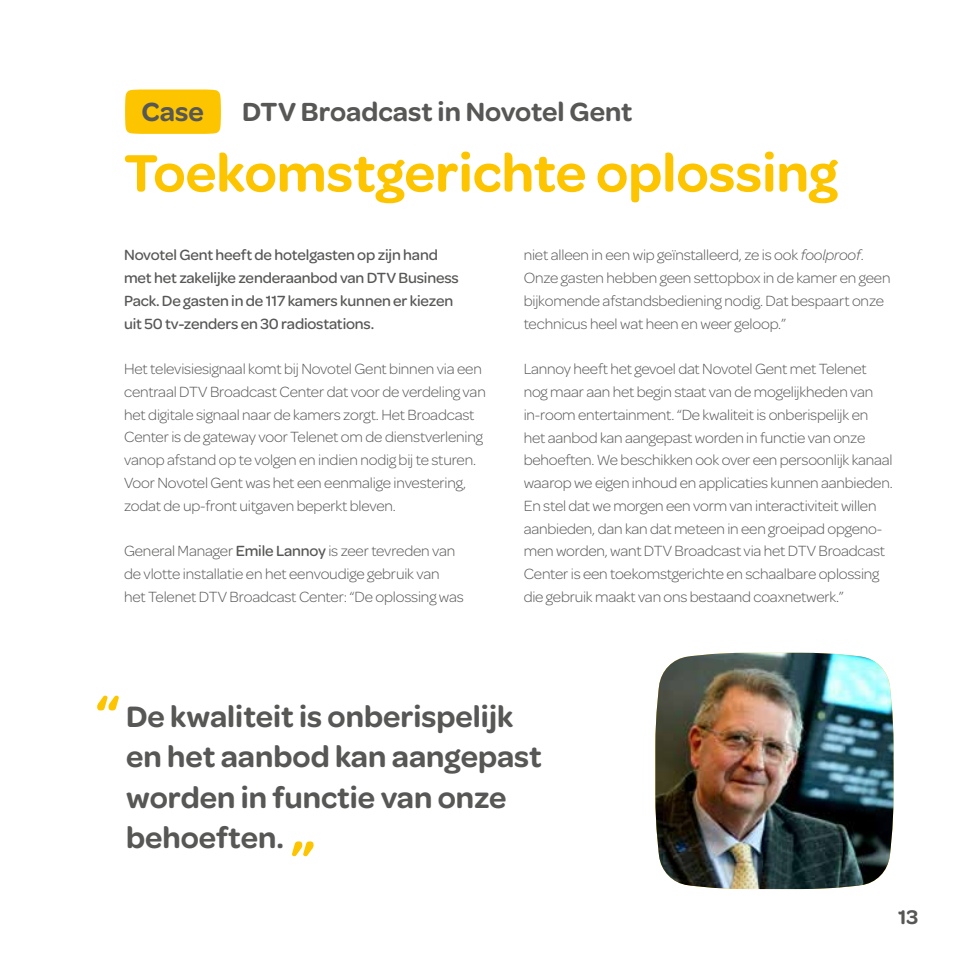
<style>
.page{position:relative;width:968px;height:968px;background:#fff}
.page>*{position:absolute;margin:0;border:0;box-sizing:border-box;transform-origin:0 0}
.t1{font:600 56px "Omnes";color:#fdc500}
.t2{font:600 31.5px/40.2px "Omnes";color:#575756}
.t3{font:600 28px "Omnes";color:#575756}
.t4{font:600 21px "Omnes";color:#575756}
.t5{font:300 15.75px/22.8px "Omnes";letter-spacing:-.01em;color:#575756}
.t6{font:500 15.75px/22.8px "Omnes";letter-spacing:-.01em;color:#575756}
.s1{font-weight:500}
.s2{font-style:italic}
</style>
<div class="page">
<img style="left:655px;top:652px;width:238px;height:236px">
<svg style="left:125px;top:89px;width:96px;height:45px"></svg>
<h3 class="t3" style="left:141px;top:95px;width:64px">Case</h3>
<h3 class="t3" style="left:242px;top:95px;width:392px">DTV Broadcast in Novotel Gent</h3>
<h1 class="t1" style="left:124px;top:141px;width:715px">Toekomstgerichte oplossing</h1>
<p class="t6" style="left:124px;top:244px;width:336px">Novotel Gent heeft de hotelgasten op zijn hand met het zakelijke zenderaanbod van DTV Business Pack. De gasten in de 117 kamers kunnen er kiezen uit 50 tv-zenders en 30 radiostations.</p>
<p class="t5" style="left:124px;top:357px;width:363px">Het televisiesignaal komt bij Novotel Gent binnen via een centraal DTV Broadcast Center dat voor de verdeling van het digitale signaal naar de kamers zorgt. Het Broadcast Center is de gateway voor Telenet om de dienstverlening vanop afstand op te volgen en indien nodig bij te sturen.<br>Voor Novotel Gent was het een eenmalige investering, zodat de up-front uitgaven beperkt bleven.</p>
<p class="t5" style="left:124px;top:539px;width:341px">General Manager <span class="s1">Emile Lannoy</span> is zeer tevreden van de vlotte installatie en het eenvoudige gebruik van het Telenet DTV Broadcast Center: “De oplossing was</p>
<p class="t5" style="left:523px;top:244px;width:368px">niet alleen in een wip geïnstalleerd, ze is ook <span class="s2">foolproof</span>.<br>Onze gasten hebben geen settopbox in de kamer en geen bijkomende afstandsbediening nodig. Dat bespaart onze technicus heel wat heen en weer geloop.”</p>
<p class="t5" style="left:523px;top:357px;width:370px">Lannoy heeft het gevoel dat Novotel Gent met Telenet nog maar aan het begin staat van de mogelijkheden van in-room entertainment. “De kwaliteit is onberispelijk en het aanbod kan aangepast worden in functie van onze behoeften. We beschikken ook over een persoonlijk kanaal waarop we eigen inhoud en applicaties kunnen aanbieden.<br>En stel dat we morgen een vorm van interactiviteit willen aanbieden, dan kan dat meteen in een groeipad opgeno&shy;men worden, want DTV Broadcast via het DTV Broadcast Center is een toekomstgerichte en schaalbare oplossing die gebruik maakt van ons bestaand coaxnetwerk.”</p>
<h1 class="t1" style="left:95px;top:682px;width:26px">“</h1>
<h2 class="t2" style="left:126px;top:696px;width:417px">De kwaliteit is onberispelijk en het aanbod kan aangepast worden in functie van onze behoeften.</h2>
<h1 class="t1" style="left:315px;top:869px;width:26px;rotate:-180deg">“</h1>
<h3 class="t4" style="left:898px;top:905px;width:22px">13</h3>
</div>
